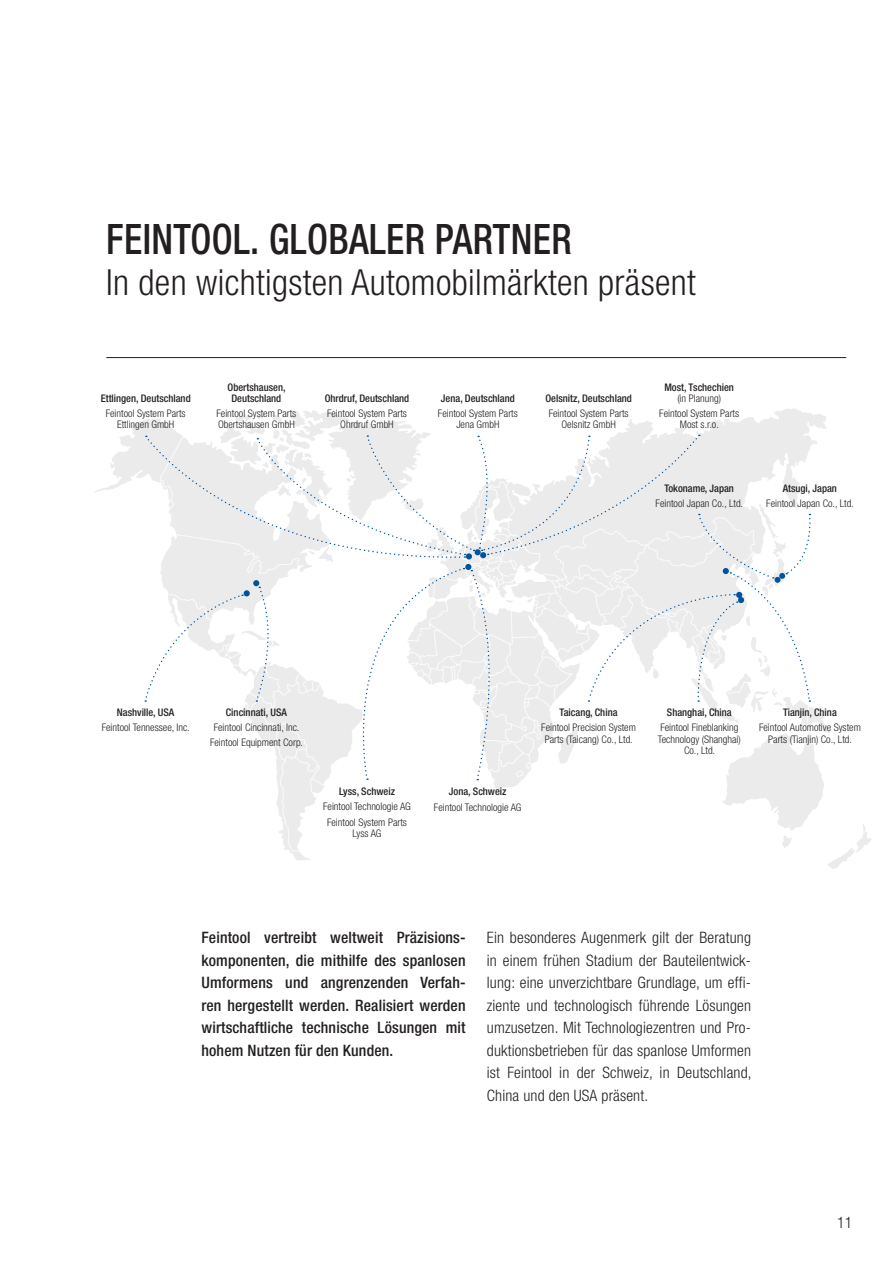
<style>
.page{position:relative;width:893px;height:1263px;background:#fff}
.page>*{position:absolute;margin:0;border:0;box-sizing:border-box;transform-origin:0 0}
.t1{font:500 condensed 42px "Helvetica Neue";letter-spacing:.01em;color:#231f20;scale:.9 1}
.t2{font:300 condensed 36px "Helvetica Neue";letter-spacing:.01em;color:#231f20}
.t3{font:300 condensed 15.75px/22.5px "Helvetica Neue";letter-spacing:.01em;color:#231f20;text-align:justify}
.t4{font:500 condensed 15.75px/22.5px "Helvetica Neue";letter-spacing:.01em;color:#231f20;text-align:justify}
.t5{font:300 condensed 10.5px/11.1px "Helvetica Neue";color:#231f20;text-align:center}
.t6{font:500 condensed 10.5px/11.1px "Helvetica Neue";color:#231f20;text-align:center}
</style>
<div class="page">
<hr style="left:106px;top:357px;width:740px;height:1px;background:#231f20">
<svg style="left:95px;top:420px;width:50px;height:282px"></svg>
<svg style="left:145px;top:410px;width:727px;height:459px"></svg>
<h1 class="t1" style="left:106px;top:214px;width:509px">Feintool. Globaler Partner</h1>
<h2 class="t2" style="left:106px;top:261px;width:591px">In den wichtigsten Automobilmärkten präsent</h2>
<p class="t6" style="left:101px;top:392px;width:91px">Ettlingen, Deutschland</p>
<p class="t5" style="left:106px;top:407px;width:81px">Feintool System Parts<br>Ettlingen GmbH</p>
<p class="t6" style="left:228px;top:381px;width:60px">Obertshausen,<br>Deutschland</p>
<p class="t5" style="left:216px;top:408px;width:81px;text-align:left">Feintool System Parts<br>Obertshausen GmbH</p>
<p class="t6" style="left:325px;top:392px;width:86px">Ohrdruf, Deutschland</p>
<p class="t5" style="left:327px;top:408px;width:81px">Feintool System Parts<br>Ohrdruf GmbH</p>
<p class="t6" style="left:441px;top:392px;width:75px">Jena, Deutschland</p>
<p class="t5" style="left:438px;top:408px;width:81px">Feintool System Parts<br>Jena GmbH</p>
<p class="t6" style="left:545px;top:392px;width:88px">Oelsnitz, Deutschland</p>
<p class="t5" style="left:549px;top:408px;width:81px">Feintool System Parts<br>Oelsnitz GmbH</p>
<p class="t6" style="left:664px;top:382px;width:71px">Most, Tschechien</p>
<p class="t5" style="left:659px;top:391px;width:81px;line-height:15.1px">(in Planung)<br>Feintool System Parts</p>
<p class="t5" style="left:680px;top:419px;width:40px">Most s.r.o.</p>
<p class="t6" style="left:664px;top:483px;width:71px">Tokoname, Japan</p>
<p class="t5" style="left:656px;top:498px;width:89px">Feintool Japan Co., Ltd.</p>
<p class="t6" style="left:783px;top:483px;width:56px">Atsugi, Japan</p>
<p class="t5" style="left:766px;top:498px;width:89px">Feintool Japan Co., Ltd.</p>
<p class="t6" style="left:117px;top:707px;width:59px">Nashville, USA</p>
<p class="t5" style="left:102px;top:722px;width:90px">Feintool Tennessee, Inc.</p>
<p class="t6" style="left:226px;top:707px;width:63px">Cincinnati, USA</p>
<p class="t5" style="left:210px;top:720px;width:95px;line-height:15.1px">Feintool Cincinnati, Inc.<br>Feintool Equipment Corp.</p>
<p class="t6" style="left:339px;top:786px;width:57px">Lyss, Schweiz</p>
<p class="t5" style="left:323px;top:799px;width:89px;line-height:15.1px">Feintool Technologie AG<br>Feintool System Parts</p>
<p class="t5" style="left:352px;top:827px;width:31px">Lyss AG</p>
<p class="t6" style="left:449px;top:786px;width:59px">Jona, Schweiz</p>
<p class="t5" style="left:434px;top:801px;width:89px">Feintool Technologie AG</p>
<p class="t6" style="left:560px;top:707px;width:59px">Taicang, China</p>
<p class="t5" style="left:541px;top:722px;width:96px">Feintool Precision System<br>Parts (Taicang) Co., Ltd.</p>
<p class="t6" style="left:667px;top:707px;width:66px">Shanghai, China</p>
<p class="t5" style="left:658px;top:722px;width:84px">Feintool Fineblanking<br>Technology (Shanghai)<br>Co., Ltd.</p>
<p class="t6" style="left:783px;top:707px;width:55px">Tianjin, China</p>
<p class="t5" style="left:759px;top:722px;width:103px">Feintool Automotive System<br>Parts (Tianjin) Co., Ltd.</p>
<h3 class="t4" style="left:201px;top:926px;width:266px">Feintool vertreibt weltweit Präzisions&shy;komponenten, die mithilfe des spanlosen Umformens und angrenzenden Verfah&shy;ren hergestellt werden. Realisiert werden wirtschaftliche technische Lösungen mit hohem Nutzen für den Kunden.</h3>
<p class="t3" style="left:487px;top:926px;width:266px">Ein besonderes Augenmerk gilt der Beratung in einem frühen Stadium der Bauteilentwick&shy;lung: eine unverzichtbare Grundlage, um effi&shy;ziente und technologisch führende Lösungen umzusetzen. Mit Technologiezentren und Pro&shy;duktionsbetrieben für das spanlose Umformen ist Feintool in der Schweiz, in Deutschland, China und den USA präsent.</p>
<h3 class="t3" style="left:837px;top:1211px;width:17px">11</h3>
</div>
